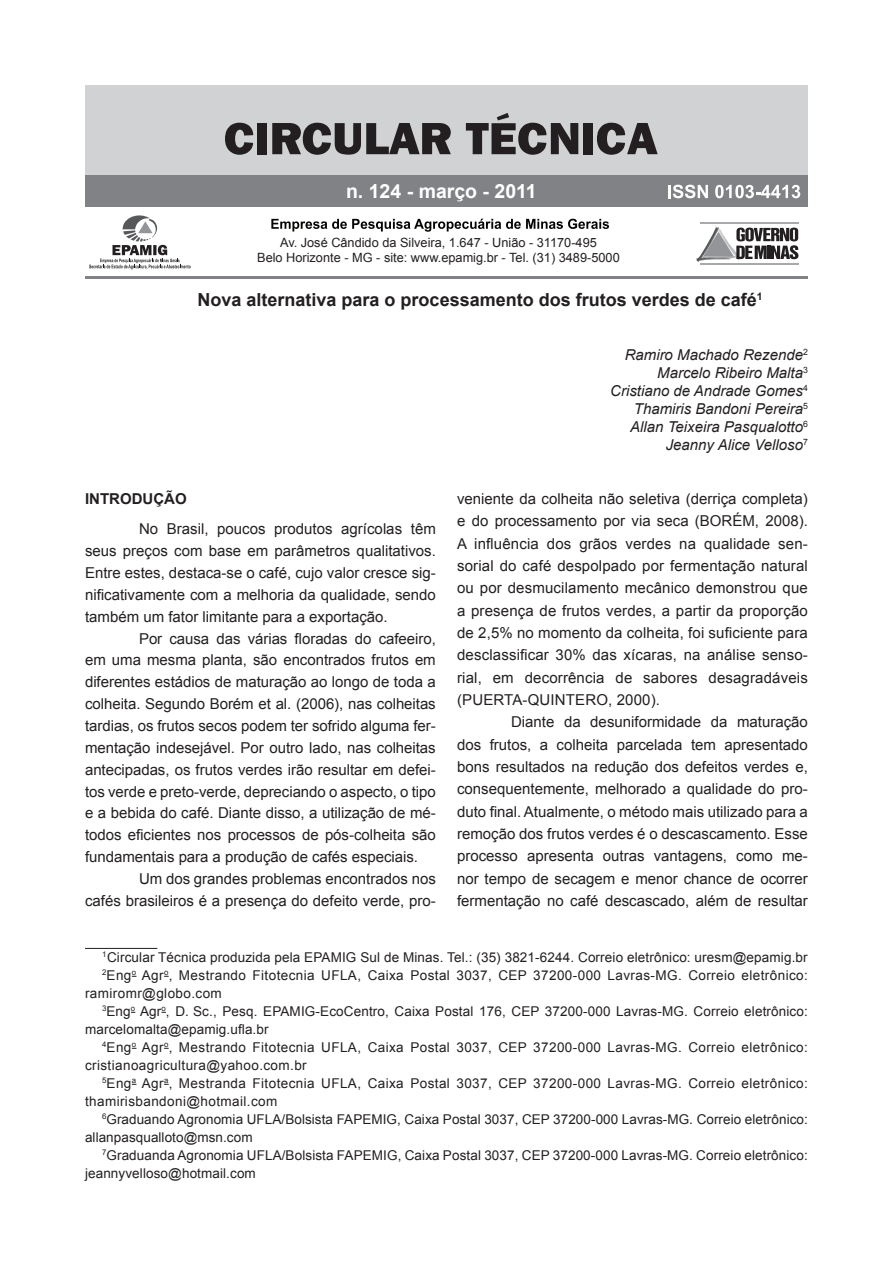
<style>
.page{position:relative;width:893px;height:1263px;background:#fff}
.page>*{position:absolute;margin:0;border:0;box-sizing:border-box;transform-origin:0 0}
.t1{font:700 19.5px "Arial";color:#fff}
.CT_-_Titulo_principa{font:700 18px "Arial";color:#231f20}
.CT_-_texto{font:15px/22.4px "Arial";color:#231f20;text-align:justify}
.CT_-_autores{font:italic 15px "Arial";color:#231f20}
.CT_-_1_titulos{font:700 15px "Arial";color:#231f20}
.CT_-_nota_rodapé{font:13.5px/18px "Arial";letter-spacing:.01em;color:#231f20}
.CT_-_nota_rodapé-2{font:13.5px/18px "Arial";letter-spacing:.03em;color:#231f20}
.t2{font:12.75px/15.3px "Arial";color:#231f20;text-align:center}
</style>
<div class="page">
<hr style="left:85px;top:276px;width:723px;height:3px;background:#808285">
<div style="left:85px;top:85px;width:723px;height:91px;background:#d1d2d4"></div>
<div style="left:85px;top:176px;width:723px;height:31px;background:#808285"></div>
<svg style="left:668px;top:185px;width:40px;height:13px"></svg>
<svg style="left:715px;top:185px;width:85px;height:13px"></svg>
<svg style="left:271px;top:219px;width:338px;height:13px"></svg>
<hr style="left:700px;top:222px;width:98px;height:1px;background:#a8a9ad">
<hr style="left:700px;top:263px;width:98px;height:2px;background:#a8a9ad">
<svg style="left:696px;top:225px;width:102px;height:37px"></svg>
<svg style="left:225px;top:123px;width:28px;height:32px"></svg>
<div style="left:257px;top:123px;width:10px;height:31px;background:#231f20"></div>
<svg style="left:272px;top:123px;width:179px;height:32px"></svg>
<svg style="left:466px;top:113px;width:112px;height:42px"></svg>
<div style="left:583px;top:123px;width:10px;height:31px;background:#231f20"></div>
<svg style="left:597px;top:123px;width:61px;height:32px"></svg>
<svg style="left:89px;top:215px;width:102px;height:54px"></svg>
<hr style="left:85px;top:948px;width:72px;height:1px;background:#231f20">
<p class="t1" style="left:346px;top:178px;width:192px">n. 124 - março - 2011</p>
<p class="t2" style="left:257px;top:235px;width:364px">Av. José Cândido da Silveira, 1.647 - União - 31170-495<br>Belo Horizonte - MG - site: www.epamig.br - Tel. (31) 3489-5000</p>
<p class="CT_-_Titulo_principa" style="left:198px;top:287px;width:567px">Nova alternativa para o processamento dos frutos verdes de café<sup>1</sup></p>
<p class="CT_-_1_titulos" style="left:85px;top:489px;width:103px">INTRODUÇÃO</p>
<p class="CT_-_texto" style="left:85px;top:518px;width:352px;line-height:21.9px;text-indent:54px">No Brasil, poucos produtos agrícolas têm seus preços com base em parâmetros qualitativos.<br>Entre estes, destaca-se o café, cujo valor cresce sig&shy;nificativamente com a melhoria da qualidade, sendo também um fator limitante para a exportação.</p>
<p class="CT_-_texto" style="left:85px;top:627px;width:352px;line-height:21.9px;text-indent:54px">Por causa das várias floradas do cafeeiro, em uma mesma planta, são encontrados frutos em diferentes estádios de maturação ao longo de toda a colheita. Segundo Borém et al. (2006), nas colheitas tardias, os frutos secos podem ter sofrido alguma fer&shy;mentação indesejável. Por outro lado, nas colheitas antecipadas, os frutos verdes irão resultar em defei&shy;tos verde e preto-verde, depreciando o aspecto, o tipo e a bebida do café. Diante disso, a utilização de mé&shy;todos eficientes nos processos de pós-colheita são fundamentais para a produção de cafés especiais.</p>
<p class="CT_-_texto" style="left:85px;top:868px;width:352px;line-height:21.9px;text-align:right">Um dos grandes problemas encontrados nos<br>cafés brasileiros é a presença do defeito verde, pro-</p>
<p class="CT_-_autores" style="left:625px;top:345px;width:185px">Ramiro Machado Rezende<sup>2</sup></p>
<p class="CT_-_autores" style="left:657px;top:363px;width:152px">Marcelo Ribeiro Malta<sup>3</sup></p>
<p class="CT_-_autores" style="left:610px;top:381px;width:199px">Cristiano de Andrade Gomes<sup>4</sup></p>
<p class="CT_-_autores" style="left:634px;top:399px;width:176px">Thamiris Bandoni Pereira<sup>5</sup></p>
<p class="CT_-_autores" style="left:630px;top:417px;width:179px">Allan Teixeira Pasqualotto<sup>6</sup></p>
<p class="CT_-_autores" style="left:666px;top:435px;width:144px">Jeanny Alice Velloso<sup>7</sup></p>
<p class="CT_-_texto" style="left:457px;top:488px;width:352px">veniente da colheita não seletiva (derriça completa) e do processamento por via seca (BORÉM, 2008).<br>A influência dos grãos verdes na qualidade sen&shy;sorial do café despolpado por fermentação natural ou por desmucilamento mecânico demonstrou que a presença de frutos verdes, a partir da proporção de 2,5% no momento da colheita, foi suficiente para desclassificar 30% das xícaras, na análise senso&shy;rial, em decorrência de sabores desagradáveis (PUERTA-QUINTERO, 2000).</p>
<p class="CT_-_texto" style="left:457px;top:711px;width:352px;text-indent:54px">Diante da desuniformidade da maturação dos frutos, a colheita parcelada tem apresentado bons resultados na redução dos defeitos verdes e, consequentemente, melhorado a qualidade do pro&shy;duto final. Atualmente, o método mais utilizado para a remoção dos frutos verdes é o descascamento. Esse processo apresenta outras vantagens, como me&shy;nor tempo de secagem e menor chance de ocorrer fermentação no café descascado, além de resultar</p>
<p class="CT_-_nota_rodapé" style="left:102px;top:948px;width:707px"><sup>1</sup>Circular Técnica produzida pela EPAMIG Sul de Minas. Tel.: (35) 3821-6244. Correio eletrônico: uresm@epamig.br</p>
<p class="CT_-_nota_rodapé-2" style="left:85px;top:966px;width:724px;text-indent:17px"><sup>2</sup>Eng<sup>o</sup> Agr<sup>o</sup>, Mestrando Fitotecnia UFLA, Caixa Postal 3037, CEP 37200-000 Lavras-MG. Correio eletrônico: ramiromr@globo.com</p>
<p class="CT_-_nota_rodapé" style="left:85px;top:1002px;width:724px;text-indent:17px"><sup>3</sup>Eng<sup>o</sup> Agr<sup>o</sup>, D. Sc., Pesq. EPAMIG-EcoCentro, Caixa Postal 176, CEP 37200-000 Lavras-MG. Correio eletrônico: marcelomalta@epamig.ufla.br</p>
<p class="CT_-_nota_rodapé-2" style="left:85px;top:1038px;width:724px;text-indent:17px"><sup>4</sup>Eng<sup>o</sup> Agr<sup>o</sup>, Mestrando Fitotecnia UFLA, Caixa Postal 3037, CEP 37200-000 Lavras-MG. Correio eletrônico: cristianoagricultura@yahoo.com.br</p>
<p class="CT_-_nota_rodapé-2" style="left:85px;top:1074px;width:724px;text-indent:17px"><sup>5</sup>Eng<sup>a</sup> Agr<sup>a</sup>, Mestranda Fitotecnia UFLA, Caixa Postal 3037, CEP 37200-000 Lavras-MG. Correio eletrônico: thamirisbandoni@hotmail.com</p>
<p class="CT_-_nota_rodapé" style="left:85px;top:1110px;width:724px;text-indent:17px"><sup>6</sup>Graduando Agronomia UFLA/Bolsista FAPEMIG, Caixa Postal 3037, CEP 37200-000 Lavras-MG. Correio eletrônico: allanpasqualloto@msn.com</p>
<p class="CT_-_nota_rodapé" style="left:85px;top:1146px;width:724px;text-indent:17px"><sup>7</sup>Graduanda Agronomia UFLA/Bolsista FAPEMIG, Caixa Postal 3037, CEP 37200-000 Lavras-MG. Correio eletrônico: jeannyvelloso@hotmail.com</p>
</div>
